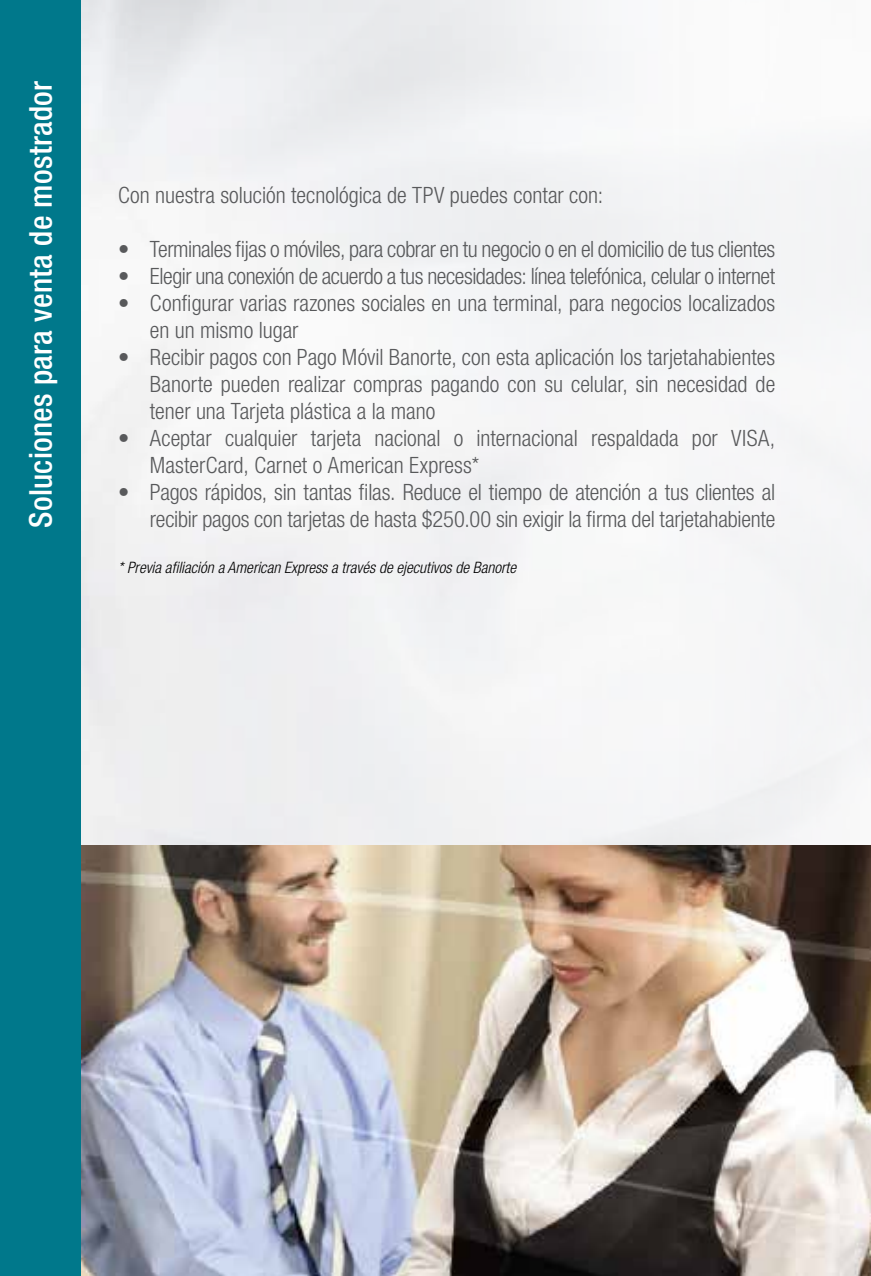
<style>
.page{position:relative;width:871px;height:1276px;background:#fff}
.page>*{position:absolute;margin:0;border:0;box-sizing:border-box;transform-origin:0 0}
.t1{font:500 condensed 31.5px "Helvetica Neue LT Std";letter-spacing:.01em;color:#fff}
.t2{font:300 condensed 22.5px/27px "Helvetica Neue LT Std";letter-spacing:-.005em;color:#58595b}
.t3{font:italic 300 condensed 15.75px "Helvetica Neue LT Std";color:#000}
</style>
<div class="page">
<img style="left:81px;top:845px;width:790px;height:431px">
<div style="left:0;top:0;width:81px;height:1276px;background:#00788b"></div>
<h1 class="t1" style="left:22px;top:528px;width:448px;rotate:-90deg">Soluciones para venta de mostrador</h1>
<p class="t2" style="left:118px;top:181px;width:487px">Con nuestra solución tecnológica de TPV puedes contar con:</p>
<p class="t2" style="left:118px;top:235px;width:658px">• Terminales fijas o móviles, para cobrar en tu negocio o en el domicilio de tus clientes</p>
<p class="t2" style="left:118px;top:262px;width:658px">• Elegir una conexión de acuerdo a tus necesidades: línea telefónica, celular o internet</p>
<p class="t2" style="left:150px;top:289px;width:627px;text-indent:-32px">• Configurar varias razones sociales en una terminal, para negocios localizados en un mismo lugar</p>
<p class="t2" style="left:150px;top:343px;width:627px;text-align:justify;text-indent:-32px">• Recibir pagos con Pago Móvil Banorte, con esta aplicación los tarjetahabientes Banorte pueden realizar compras pagando con su celular, sin necesidad de tener una Tarjeta plástica a la mano</p>
<p class="t2" style="left:150px;top:424px;width:627px;text-indent:-32px">• Aceptar cualquier tarjeta nacional o internacional respaldada por VISA,<br>MasterCard, Carnet o American Express*</p>
<p class="t2" style="left:118px;top:478px;width:658px;text-align:right">• Pagos rápidos, sin tantas filas. Reduce el tiempo de atención a tus clientes al recibir pagos con tarjetas de hasta $250.00 sin exigir la firma del tarjetahabiente</p>
<p class="t3" style="left:118px;top:558px;width:399px">* Previa afiliación a American Express a través de ejecutivos de Banorte</p>
</div>
